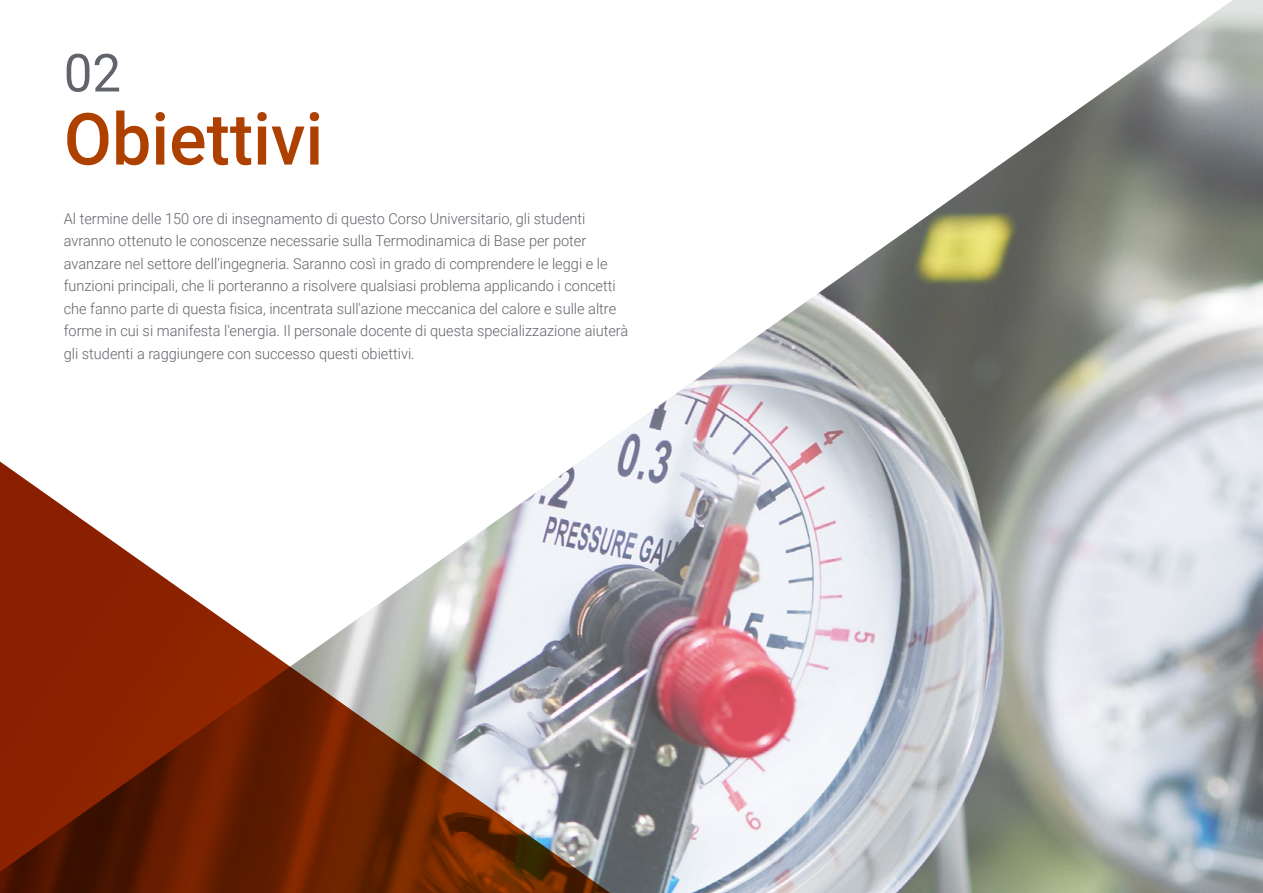
<style>
.page{position:relative;width:1263px;height:893px;background:#fff}
.page>*{position:absolute;margin:0;border:0;box-sizing:border-box;transform-origin:0 0}
.t1{font:500 72px "Roboto";color:#ae4000}
.t2{font:52.5px "Roboto";color:#61646a}
.t3{font:300 15px/22.5px "Roboto";color:#61646a}
</style>
<div class="page">
<img style="left:603px;top:0;width:660px;height:893px">
<svg style="left:0;top:446px;width:640px;height:447px"></svg>
<h2 class="t2" style="left:64px;top:36px;width:59px">02</h2>
<h1 class="t1" style="left:64px;top:89px;width:261px">Obiettivi</h1>
<p class="t3" style="left:64px;top:207px;width:566px">Al termine delle 150 ore di insegnamento di questo Corso Universitario, gli studenti avranno ottenuto le conoscenze necessarie sulla Termodinamica di Base per poter avanzare nel settore dell'ingegneria. Saranno così in grado di comprendere le leggi e le funzioni principali, che li porteranno a risolvere qualsiasi problema applicando i concetti che fanno parte di questa fisica, incentrata sull'azione meccanica del calore e sulle altre forme in cui si manifesta l'energia. Il personale docente di questa specializzazione aiuterà gli studenti a raggiungere con successo questi obiettivi.</p>
</div>
